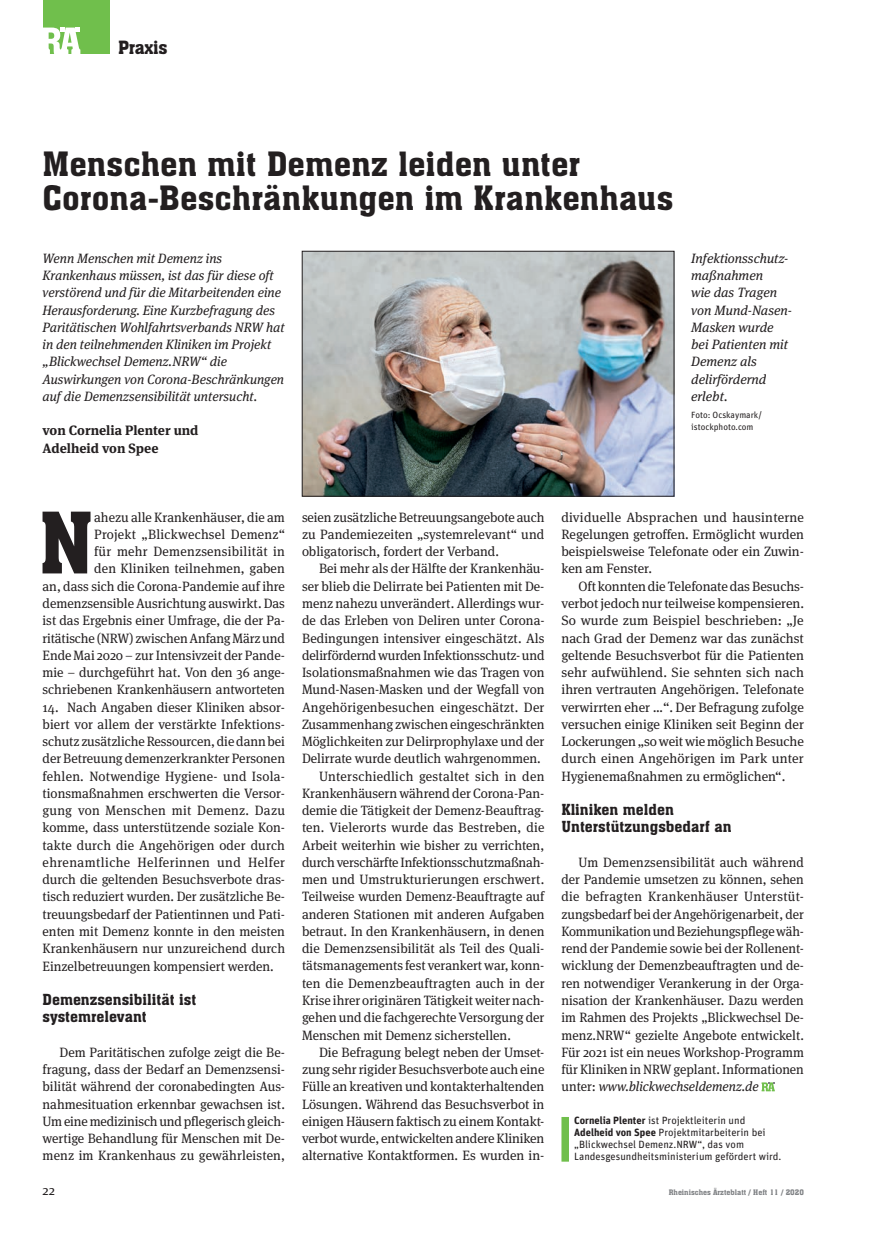
<style>
.page{position:relative;width:872px;height:1234px;background:#fff}
.page>*{position:absolute;margin:0;border:0;box-sizing:border-box;transform-origin:0 0}
.t1{font:83.1px "Aachen BT";color:#231f20}
.t2{font:33px/34.5px "Aachen BT";color:#231f20}
.t3{font:18px "Aachen BT";letter-spacing:-.015em;color:#231f20}
.t4{font:15px/17.2px "Aachen BT";color:#231f20}
.t5{font:13.5px/17.2px "Meta Serif OT";color:#231f20;text-align:justify}
.t6{font:italic 13.5px/17.2px "Meta Serif OT";color:#231f20}
.t7{font:13.5px "Meta Serif OT";letter-spacing:.02em;color:#231f20}
.t8{font:700 13.5px/17.2px "Meta Serif OT";color:#231f20}
.t9{font:10.5px/12px "Unit";color:#231f20}
.t10{font:9px/12px "Unit";color:#231f20}
.t11{font:7.5px "Aachen BT";color:#808285}
.s1{font-style:italic}
.s2{font-weight:700}
</style>
<div class="page">
<div style="left:43px;top:0;width:66px;height:54px;background:#70bf4c"></div>
<svg style="left:43px;top:28px;width:37px;height:26px"></svg>
<svg style="left:761px;top:1082px;width:13px;height:9px"></svg>
<img style="left:304px;top:253px;width:368px;height:241px">
<div style="left:302px;top:251px;width:372px;height:245px;border:1px solid #231f20"></div>
<div style="left:561px;top:1116px;width:8px;height:45px;background:#70bf4c"></div>
<h3 class="t3" style="left:118px;top:36px;width:51px">Praxis</h3>
<h2 class="t2" style="left:43px;top:146px;width:632px">Menschen mit Demenz leiden unter<br>Corona-Beschränkungen im Krankenhaus</h2>
<p class="t6" style="left:43px;top:249px;width:243px">Wenn Menschen mit Demenz ins Krankenhaus müssen, ist das für diese oft verstörend und für die Mitarbeitenden eine Herausforderung. Eine Kurzbefragung des Paritätischen Wohlfahrtsverbands NRW hat in den teilnehmenden Kliniken im Projekt „Blickwechsel Demenz.NRW“ die Auswirkungen von Corona-Beschränkungen auf die Demenzsensibilität untersucht.</p>
<p class="t8" style="left:43px;top:422px;width:157px">von Cornelia Plenter und<br>Adelheid von Spee</p>
<p class="t6" style="left:691px;top:249px;width:102px">Infektionsschutz&shy;maßnahmen<br>wie das Tragen von Mund-Nasen-<br>Masken wurde bei Patienten mit<br>Demenz als delirfördernd erlebt.</p>
<p class="t10" style="left:691px;top:408px;width:72px">Foto: Ocskaymark/ istockphoto.com</p>
<h1 class="t1" style="left:38px;top:490px;width:57px">N</h1>
<p class="t5" style="left:43px;top:508px;width:244px;text-align:right">ahezu alle Krankenhäuser, die am<br>Projekt „Blickwechsel Demenz“<br>für mehr Demenzsensibilität in<br>den Kliniken teilnehmen, gaben<br>an, dass sich die Corona-Pandemie auf ihre demenzsensible Ausrichtung auswirkt. Das ist das Ergebnis einer Umfrage, die der Pa&shy;ritätische (NRW) zwischen Anfang März und Ende Mai 2020 – zur Intensivzeit der Pande&shy;mie – durchgeführt hat. Von den 36 ange&shy;schriebenen Krankenhäusern antworteten</p>
<p class="t5" style="left:43px;top:698px;width:244px">14. Nach Angaben dieser Kliniken absor&shy;biert vor allem der verstärkte Infektions&shy;schutz zusätzliche Ressourcen, die dann bei der Betreuung demenzerkrankter Personen fehlen. Notwendige Hygiene- und Isola&shy;tionsmaßnahmen erschwerten die Versor&shy;gung von Menschen mit Demenz. Dazu komme, dass unterstützende soziale Kon&shy;takte durch die Angehörigen oder durch ehrenamtliche Helferinnen und Helfer durch die geltenden Besuchsverbote dras&shy;tisch reduziert wurden. Der zusätzliche Be&shy;treuungsbedarf der Patientinnen und Pati&shy;enten mit Demenz konnte in den meisten Krankenhäusern nur unzureichend durch Einzelbetreuungen kompensiert werden.</p>
<p class="t4" style="left:43px;top:990px;width:155px">Demenzsensibilität ist systemrelevant</p>
<p class="t5" style="left:43px;top:1043px;width:244px;text-indent:17px">Dem Paritätischen zufolge zeigt die Be&shy;fragung, dass der Bedarf an Demenzsensi&shy;bilität während der coronabedingten Aus&shy;nahmesituation erkennbar gewachsen ist.<br>Um eine medizinisch und pflegerisch gleich&shy;wertige Behandlung für Menschen mit De&shy;menz im Krankenhaus zu gewährleisten,</p>
<p class="t5" style="left:302px;top:508px;width:244px">seien zusätzliche Betreuungsangebote auch zu Pandemiezeiten „systemrelevant“ und obligatorisch, fordert der Verband.</p>
<p class="t5" style="left:319px;top:560px;width:227px">Bei mehr als der Hälfte der Krankenhäu-</p>
<p class="t5" style="left:302px;top:577px;width:244px">ser blieb die Delirrate bei Patienten mit De-</p>
<p class="t5" style="left:302px;top:594px;width:244px">menz nahezu unverändert. Allerdings wur-</p>
<p class="t5" style="left:302px;top:611px;width:244px">de das Erleben von Deliren unter Corona-</p>
<p class="t5" style="left:302px;top:629px;width:244px">Bedingungen intensiver eingeschätzt. Als</p>
<p class="t5" style="left:302px;top:646px;width:244px">delirfördernd wurden Infektionsschutz- und</p>
<p class="t5" style="left:302px;top:663px;width:244px">Isolationsmaßnahmen wie das Tragen von</p>
<p class="t5" style="left:302px;top:680px;width:244px">Mund-Nasen-Masken und der Wegfall von</p>
<p class="t7" style="left:302px;top:698px;width:244px">Angehörigenbesuchen eingeschätzt. Der</p>
<p class="t5" style="left:302px;top:715px;width:244px">Zusammenhang zwischen eingeschränkten</p>
<p class="t5" style="left:302px;top:732px;width:244px">Möglichkeiten zur Delirprophylaxe und der</p>
<p class="t5" style="left:302px;top:749px;width:240px">Delirrate wurde deutlich wahrgenommen.</p>
<p class="t7" style="left:319px;top:767px;width:227px">Unterschiedlich gestaltet sich in den</p>
<p class="t5" style="left:302px;top:784px;width:244px">Krankenhäusern während der Corona-Pan-</p>
<p class="t5" style="left:302px;top:801px;width:244px">demie die Tätigkeit der Demenz-Beauftrag-</p>
<p class="t5" style="left:302px;top:818px;width:244px">ten. Vielerorts wurde das Bestreben, die</p>
<p class="t5" style="left:302px;top:836px;width:244px">Arbeit weiterhin wie bisher zu verrichten,</p>
<p class="t5" style="left:302px;top:853px;width:244px">durch verschärfte Infektionsschutzmaßnah-</p>
<p class="t5" style="left:302px;top:870px;width:244px">men und Umstrukturierungen erschwert.</p>
<p class="t5" style="left:302px;top:887px;width:244px">Teilweise wurden Demenz-Beauftragte auf</p>
<p class="t5" style="left:302px;top:905px;width:244px">anderen Stationen mit anderen Aufgaben</p>
<p class="t5" style="left:302px;top:922px;width:244px">betraut. In den Krankenhäusern, in denen</p>
<p class="t5" style="left:302px;top:939px;width:244px">die Demenzsensibilität als Teil des Quali-</p>
<p class="t5" style="left:302px;top:956px;width:244px">tätsmanagements fest verankert war, konn-</p>
<p class="t5" style="left:302px;top:974px;width:244px">ten die Demenzbeauftragten auch in der</p>
<p class="t5" style="left:302px;top:991px;width:244px">Krise ihrer originären Tätigkeit weiter nach-</p>
<p class="t5" style="left:302px;top:1008px;width:244px">gehen und die fachgerechte Versorgung der</p>
<p class="t5" style="left:302px;top:1025px;width:210px">Menschen mit Demenz sicherstellen.</p>
<p class="t5" style="left:319px;top:1043px;width:227px">Die Befragung belegt neben der Umset-</p>
<p class="t5" style="left:302px;top:1060px;width:244px">zung sehr rigider Besuchsverbote auch eine</p>
<p class="t5" style="left:302px;top:1077px;width:244px">Fülle an kreativen und kontakterhaltenden</p>
<p class="t5" style="left:302px;top:1094px;width:244px">Lösungen. Während das Besuchsverbot in</p>
<p class="t5" style="left:302px;top:1112px;width:244px">einigen Häusern faktisch zu einem Kontakt-</p>
<p class="t5" style="left:302px;top:1129px;width:244px">verbot wurde, entwickelten andere Kliniken</p>
<p class="t5" style="left:302px;top:1146px;width:244px">alternative Kontaktformen. Es wurden in-</p>
<p class="t5" style="left:561px;top:508px;width:244px">dividuelle Absprachen und hausinterne Regelungen getroffen. Ermöglicht wurden beispielsweise Telefonate oder ein Zuwin&shy;ken am Fenster.</p>
<p class="t5" style="left:561px;top:577px;width:244px;text-indent:17px">Oft konnten die Telefonate das Besuchs&shy;verbot jedoch nur teilweise kompensieren.<br>So wurde zum Beispiel beschrieben: „Je nach Grad der Demenz war das zunächst geltende Besuchsverbot für die Patienten sehr aufwühlend. Sie sehnten sich nach ihren vertrauten Angehörigen. Telefonate verwirrten eher …“. Der Befragung zufolge versuchen einige Kliniken seit Beginn der Lockerungen „so weit wie möglich Besuche durch einen Angehörigen im Park unter Hygienemaßnahmen zu ermöglichen“.</p>
<p class="t4" style="left:561px;top:800px;width:172px">Kliniken melden<br>Unterstützungsbedarf an</p>
<p class="t5" style="left:561px;top:853px;width:244px;text-indent:17px">Um Demenzsensibilität auch während der Pandemie umsetzen zu können, sehen die befragten Krankenhäuser Unterstüt&shy;zungsbedarf bei der Angehörigenarbeit, der Kommunikation und Beziehungspflege wäh&shy;rend der Pandemie sowie bei der Rollenent&shy;wicklung der Demenzbeauftragten und de&shy;ren notwendiger Verankerung in der Orga&shy;nisation der Krankenhäuser. Dazu werden im Rahmen des Projekts „Blickwechsel De&shy;menz.NRW“ gezielte Angebote entwickelt.<br>Für 2021 ist ein neues Workshop-Programm für Kliniken in NRW geplant. Informationen unter: <span class="s1">www.blickwechseldemenz.de</span></p>
<p class="t9" style="left:574px;top:1114px;width:209px"><span class="s2">Cornelia Plenter</span> ist Projektleiterin und <span class="s2">Adelheid von Spee</span> Projektmitarbeiterin bei „Blickwechsel Demenz.NRW“, das vom Landesgesundheitsministerium gefördert wird.</p>
<p class="t5" style="left:43px;top:1181px;width:14px">22</p>
<p class="t11" style="left:668px;top:1187px;width:137px">Rheinisches Ärzteblatt / Heft 11 / 2020</p>
</div>
